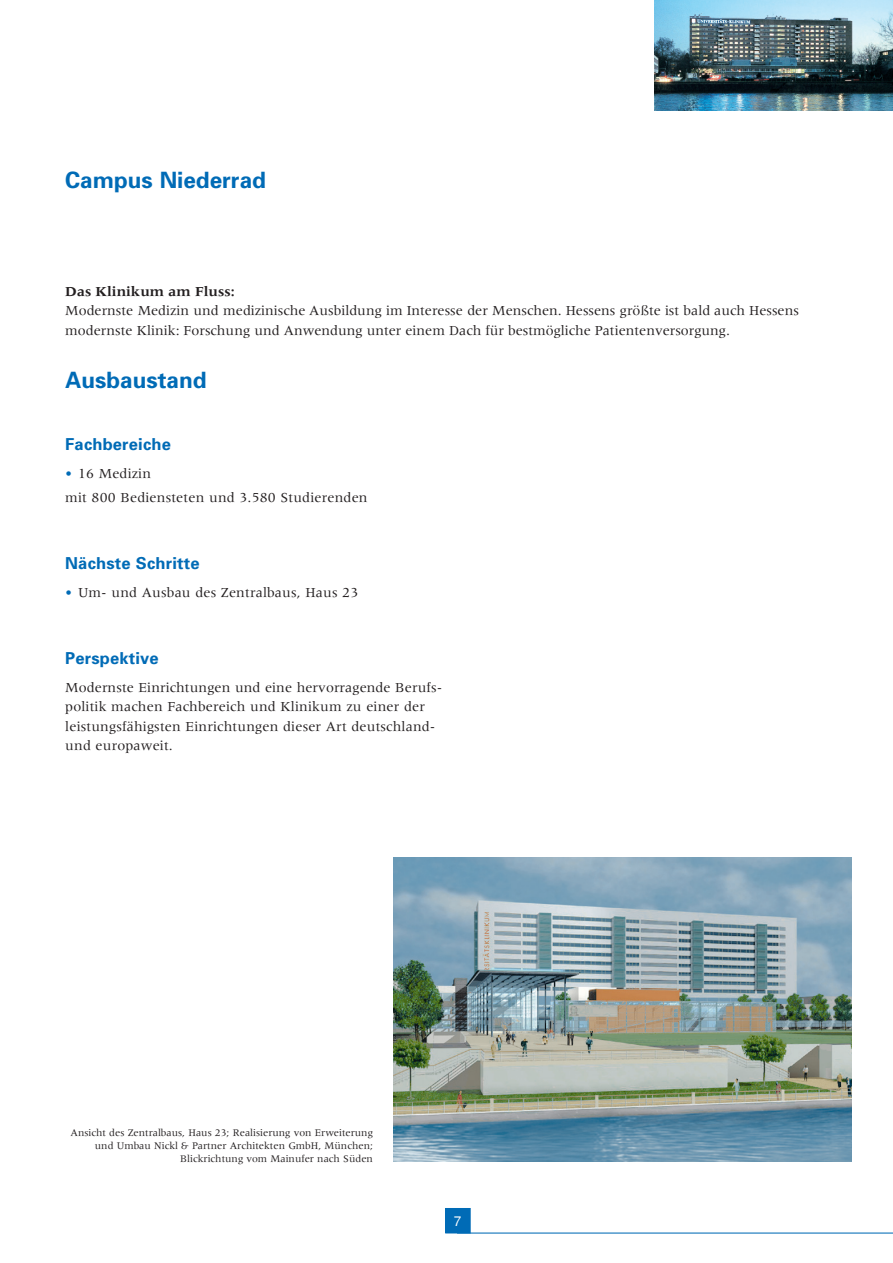
<style>
.page{position:relative;width:893px;height:1263px;background:#fff}
.page>*{position:absolute;margin:0;border:0;box-sizing:border-box;transform-origin:0 0}
.t1{font:700 22.5px "Univers";color:#006bb6}
.t2{font:700 16.5px "Univers";letter-spacing:.01em;color:#006bb6}
.t3{font:14.25px/19.5px "Meridien";letter-spacing:.005em;color:#231f20}
.t4{font:700 14.25px "Meridien";color:#231f20}
.t5{font:13.5px "Helvetica";color:#fff}
.t6{font:10.5px/12.6px "Meridien";color:#231f20;text-align:right}
.s1{color:#006bb6}
</style>
<div class="page">
<img style="left:393px;top:858px;width:459px;height:304px">
<div style="left:446px;top:1209px;width:24px;height:24px;background:#006bb6"></div>
<div style="left:445px;top:1208px;width:26px;height:25px;border:2px solid #006bb6"></div>
<hr style="left:457px;top:1233px;width:436px;height:1px;background:#006bb6">
<img style="left:654px;top:0;width:239px;height:111px">
<h1 class="t1" style="left:65px;top:172px;width:202px">Campus Niederrad</h1>
<p class="t4" style="left:65px;top:286px;width:171px">Das Klinikum am Fluss:</p>
<p class="t3" style="left:65px;top:302px;width:735px">Modernste Medizin und medizinische Ausbildung im Interesse der Menschen. Hessens größte ist bald auch Hessens modernste Klinik: Forschung und Anwendung unter einem Dach für bestmögliche Patientenversorgung.</p>
<h1 class="t1" style="left:65px;top:372px;width:143px">Ausbaustand</h1>
<p class="t2" style="left:65px;top:438px;width:107px">Fachbereiche</p>
<p class="t3" style="left:65px;top:463px;width:304px;line-height:23.7px"><span class="s1">•</span> 16 Medizin<br>mit 800 Bediensteten und 3.580 Studierenden</p>
<p class="t2" style="left:65px;top:557px;width:136px">Nächste Schritte</p>
<p class="t3" style="left:65px;top:584px;width:294px"><span class="s1">•</span> Um- und Ausbau des Zentralbaus, Haus 23</p>
<p class="t2" style="left:65px;top:652px;width:95px">Perspektive</p>
<p class="t3" style="left:65px;top:679px;width:378px">Modernste Einrichtungen und eine hervorragende Berufs&shy;politik machen Fachbereich und Klinikum zu einer der leistungsfähigsten Einrichtungen dieser Art deutschland&shy;und europaweit.</p>
<p class="t6" style="left:70px;top:1128px;width:304px">Ansicht des Zentralbaus, Haus 23; Realisierung von Erweiterung und Umbau Nickl &amp; Partner Architekten GmbH, München;<br>Blickrichtung vom Mainufer nach Süden</p>
<p class="t5" style="left:454px;top:1216px;width:9px">7</p>
</div>
